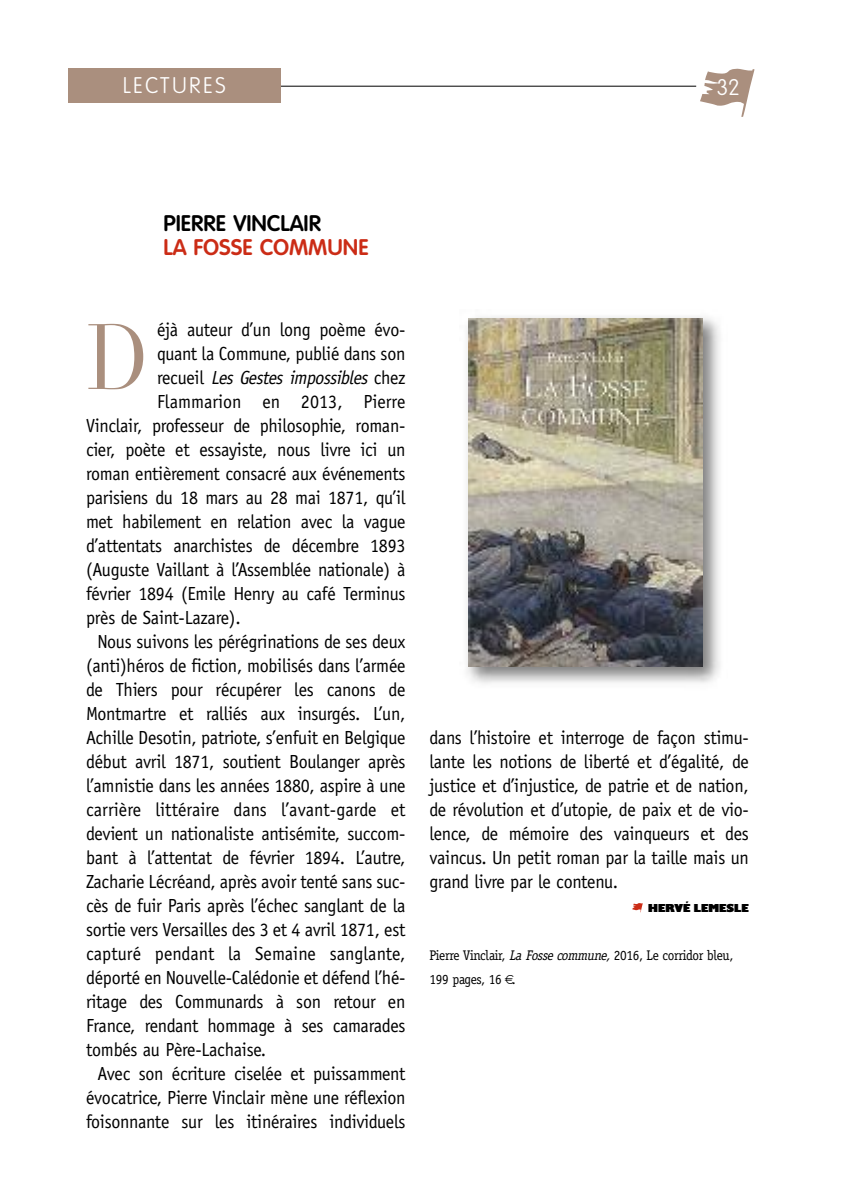
<style>
.page{position:relative;width:851px;height:1191px;background:#fff}
.page>*{position:absolute;margin:0;border:0;box-sizing:border-box;transform-origin:0 0}
.t1{font:91px "Didot";color:#aa8f7e;scale:.85 1}
.t2{font:600 22px "Volkswagen";color:#000}
.t3{font:600 22px "Volkswagen";color:#cb2c16}
.t4{font:300 22px "Volkswagen";letter-spacing:.105em;color:#fff}
.t5{font:19px/24px "Officina Sans";letter-spacing:-.015em;color:#000;text-align:justify;scale:.95 1}
.t6{font:19px "Officina Sans";letter-spacing:.005em;color:#000;scale:.95 1}
.t7{font:italic 19px "Officina Sans";color:#000;scale:.95 1}
.t8{font:14px/24px "Officina Serif";letter-spacing:-.025em;color:#000;scale:.95 1}
.t9{font:800 12px "Chantilly UB";color:#000}
.s1{font-style:normal}
.s2{font-style:italic}
</style>
<div class="page">
<hr style="left:68px;top:86px;width:628px;height:1px;background:#000">
<div style="left:68px;top:68px;width:212px;height:34px;background:#aa8f7e"></div>
<svg style="left:700px;top:68px;width:54px;height:49px"></svg>
<svg style="left:632px;top:903px;width:10px;height:9px"></svg>
<img style="left:467px;top:317px;width:253px;height:367px">
<img style="left:468px;top:318px;width:234px;height:348px">
<p class="t4" style="left:123px;top:72px;width:104px">LECTURES</p>
<p class="t4" style="left:716px;top:75px;width:25px">32</p>
<p class="t2" style="left:163px;top:210px;width:159px">PIERRE VINCLAIR</p>
<p class="t3" style="left:163px;top:234px;width:207px">LA FOSSE COMMUNE</p>
<h1 class="t1" style="left:86px;top:303px;width:76px">D</h1>
<p class="t5" style="left:157px;top:319px;width:263px">éjà auteur d’un long poème évo-</p>
<p class="t5" style="left:157px;top:343px;width:263px">quant la Commune, publié dans son</p>
<p class="t7" style="left:157px;top:370px;width:263px"><span class="s1">recueil</span> Les Gestes impossibles <span class="s1">chez</span></p>
<p class="t6" style="left:157px;top:394px;width:263px">Flammarion en 2013, Pierre</p>
<p class="t5" style="left:86px;top:415px;width:337px">Vinclair, professeur de philosophie, roman-</p>
<p class="t5" style="left:86px;top:439px;width:337px">cier, poète et essayiste, nous livre ici un</p>
<p class="t5" style="left:86px;top:463px;width:337px">roman entièrement consacré aux événements</p>
<p class="t5" style="left:86px;top:487px;width:337px">parisiens du 18 mars au 28 mai 1871, qu’il</p>
<p class="t5" style="left:86px;top:511px;width:337px">met habilement en relation avec la vague</p>
<p class="t5" style="left:86px;top:535px;width:337px">d’attentats anarchistes de décembre 1893</p>
<p class="t5" style="left:86px;top:559px;width:337px">(Auguste Vaillant à l’Assemblée nationale) à</p>
<p class="t5" style="left:86px;top:583px;width:337px">février 1894 (Emile Henry au café Terminus</p>
<p class="t5" style="left:86px;top:607px;width:164px">près de Saint-Lazare).</p>
<p class="t5" style="left:97px;top:631px;width:326px">Nous suivons les pérégrinations de ses deux</p>
<p class="t5" style="left:86px;top:655px;width:337px">(anti)héros de fiction, mobilisés dans l’armée</p>
<p class="t5" style="left:86px;top:679px;width:337px">de Thiers pour récupérer les canons de</p>
<p class="t5" style="left:86px;top:703px;width:337px">Montmartre et ralliés aux insurgés. L’un,</p>
<p class="t5" style="left:86px;top:727px;width:337px">Achille Desotin, patriote, s’enfuit en Belgique</p>
<p class="t5" style="left:86px;top:751px;width:337px">début avril 1871, soutient Boulanger après</p>
<p class="t5" style="left:86px;top:775px;width:337px">l’amnistie dans les années 1880, aspire à une</p>
<p class="t6" style="left:86px;top:802px;width:337px">carrière littéraire dans l’avant-garde et</p>
<p class="t5" style="left:86px;top:823px;width:337px">devient un nationaliste antisémite, succom-</p>
<p class="t5" style="left:86px;top:847px;width:337px">bant à l’attentat de février 1894. L’autre,</p>
<p class="t5" style="left:86px;top:871px;width:337px">Zacharie Lécréand, après avoir tenté sans suc-</p>
<p class="t5" style="left:86px;top:895px;width:337px">cès de fuir Paris après l’échec sanglant de la</p>
<p class="t5" style="left:86px;top:919px;width:337px">sortie vers Versailles des 3 et 4 avril 1871, est</p>
<p class="t6" style="left:86px;top:946px;width:337px">capturé pendant la Semaine sanglante,</p>
<p class="t5" style="left:86px;top:967px;width:337px">déporté en Nouvelle-Calédonie et défend l’hé-</p>
<p class="t5" style="left:86px;top:991px;width:337px">ritage des Communards à son retour en</p>
<p class="t5" style="left:86px;top:1015px;width:337px">France, rendant hommage à ses camarades</p>
<p class="t5" style="left:86px;top:1039px;width:191px">tombés au Père-Lachaise.</p>
<p class="t5" style="left:97px;top:1063px;width:326px">Avec son écriture ciselée et puissamment</p>
<p class="t5" style="left:86px;top:1087px;width:337px">évocatrice, Pierre Vinclair mène une réflexion</p>
<p class="t5" style="left:86px;top:1111px;width:337px">foisonnante sur les itinéraires individuels</p>
<p class="t5" style="left:429px;top:727px;width:337px">dans l’histoire et interroge de façon stimu&shy;lante les notions de liberté et d’égalité, de justice et d’injustice, de patrie et de nation, de révolution et d’utopie, de paix et de vio&shy;lence, de mémoire des vainqueurs et des vaincus. Un petit roman par la taille mais un grand livre par le contenu.</p>
<p class="t9" style="left:648px;top:901px;width:102px">HERVÉ LEMESLE</p>
<p class="t8" style="left:429px;top:943px;width:321px">Pierre Vinclair, <span class="s2">La Fosse commune,</span> 2016, Le corridor bleu,<br>199 pages, 16 .</p>
</div>
